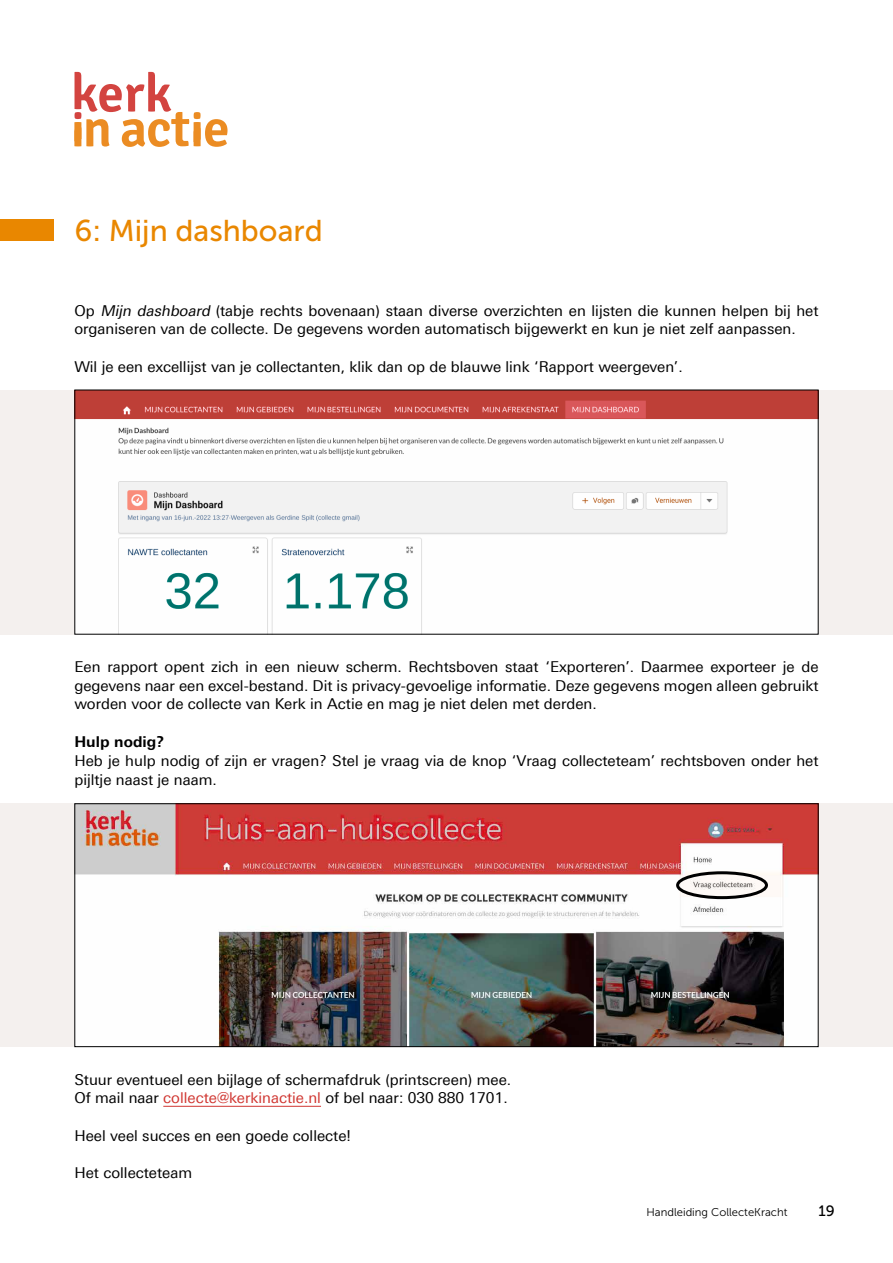
<style>
.page{position:relative;width:893px;height:1263px;background:#fff}
.page>*{position:absolute;margin:0;border:0;box-sizing:border-box;transform-origin:0 0}
.t1{font:30px "Museo Sans 500";color:#e98700}
.t2{font:15px/18.8px "Linotype Univers 430";color:#000}
.t3{font:700 15px "Linotype Univers 630";color:#000}
.t4{font:15px "Museo Sans 500";color:#000}
.t5{font:11.25px "Museo Sans 300";color:#000}
.s1{font-style:italic}
.s2{color:#d03631}
</style>
<div class="page">
<svg style="left:74px;top:72px;width:153px;height:75px"></svg>
<hr style="left:163px;top:1106px;width:158px;height:1px;background:#d03631">
<div style="left:0;top:219px;width:54px;height:22px;background:#e98700"></div>
<div style="left:0;top:390px;width:893px;height:244px;background:#f4f0ee"></div>
<img style="left:76px;top:392px;width:741px;height:240px">
<div style="left:0;top:803px;width:893px;height:244px;background:#f4f0ee"></div>
<img style="left:76px;top:805px;width:741px;height:240px">
<div style="left:74px;top:803px;width:745px;height:244px;border:1px solid #000"></div>
<div style="left:676px;top:871px;width:92px;height:28px;border:3px solid #000;border-radius:50%"></div>
<h1 class="t1" style="left:74px;top:214px;width:250px">6: Mijn dashboard</h1>
<p class="t2" style="left:74px;top:301px;width:746px">Op <span class="s1">Mijn dashboard</span> (tabje rechts bovenaan) staan diverse overzichten en lijsten die kunnen helpen bij het organiseren van de collecte. De gegevens worden automatisch bijgewerkt en kun je niet zelf aanpassen.</p>
<p class="t2" style="left:74px;top:357px;width:610px">Wil je een excellijst van je collectanten, klik dan op de blauwe link ‘Rapport weergeven’.</p>
<p class="t2" style="left:74px;top:657px;width:746px;text-align:justify">Een rapport opent zich in een nieuw scherm. Rechtsboven staat ‘Exporteren’. Daarmee exporteer je de gegevens naar een excel-bestand. Dit is privacy-gevoelige informatie. Deze gegevens mogen alleen gebruikt worden voor de collecte van Kerk in Actie en mag je niet delen met derden.</p>
<p class="t3" style="left:74px;top:733px;width:91px">Hulp nodig?</p>
<p class="t2" style="left:74px;top:751px;width:746px">Heb je hulp nodig of zijn er vragen? Stel je vraag via de knop ‘Vraag collecteteam’ rechtsboven onder het pijltje naast je naam.</p>
<p class="t2" style="left:74px;top:1070px;width:438px">Stuur eventueel een bijlage of schermafdruk (printscreen) mee.<br>Of mail naar <span class="s2">collecte@kerkinactie.nl</span> of bel naar: 030 880 1701.</p>
<p class="t2" style="left:74px;top:1126px;width:278px">Heel veel succes en een goede collecte!</p>
<p class="t2" style="left:74px;top:1163px;width:119px">Het collecteteam</p>
<p class="t5" style="left:646px;top:1206px;width:143px">Handleiding CollecteKracht</p>
<p class="t4" style="left:819px;top:1202px;width:18px">19</p>
</div>
